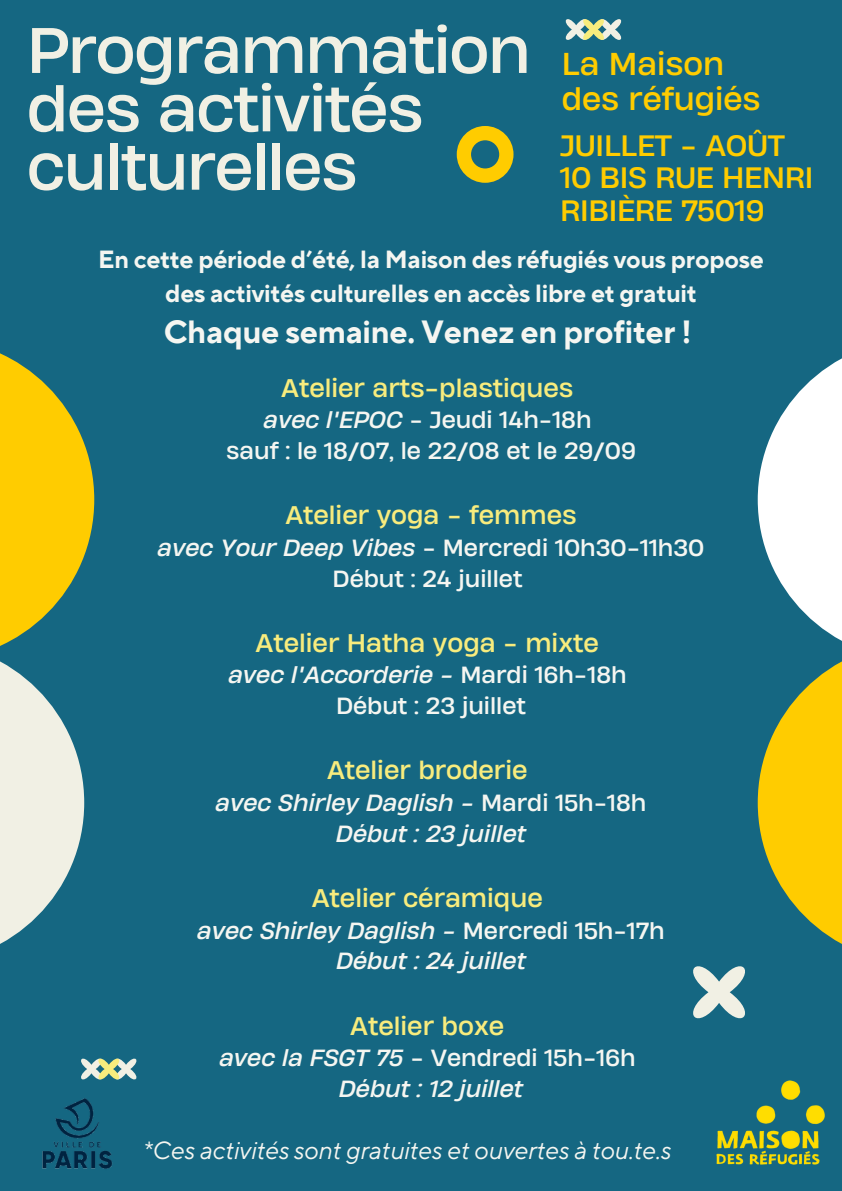
<style>
.page{position:relative;width:842px;height:1191px;background:#fff}
.page>*{position:absolute;margin:0;border:0;box-sizing:border-box;transform-origin:0 0}
.t1{font:60.4px/58.3px "Heading Now 74";letter-spacing:-.02em;color:#f1f0e4}
.t2{font:700 32px "TT Norms Pro";letter-spacing:-.01em;color:#f5f6f1}
.t3{font:29.7px/35.2px "Heading Now 74";color:#fc0}
.t4{font:27.7px/32.2px "Heading Now 74";letter-spacing:-.01em;color:#fc0}
.t5{font:700 24.7px/33.8px "TT Norms Pro";letter-spacing:-.01em;color:#f5f6f1;text-align:center}
.t6{font:italic 24.7px "TT Norms Pro";letter-spacing:-.01em;color:#f5f6f1}
.t7{font:24px "Heading Now 74";color:#f8ec7d}
.t8{font:22px/30.7px "Heading Now 74";color:#f5f6f1;text-align:center}
.t9{font:italic 22px "Heading Now 74";color:#f5f6f1}
.s1{font-style:italic}
.s2{font-style:normal}
</style>
<div class="page">
<div style="left:0;top:0;width:842px;height:1190px;background:#156782"></div>
<svg style="left:0;top:353px;width:94px;height:289px;fill:#fc0"></svg>
<svg style="left:0;top:642px;width:84px;height:302px;fill:#f1f0e4"></svg>
<svg style="left:758px;top:358px;width:84px;height:283px;fill:#fff"></svg>
<svg style="left:758px;top:661px;width:84px;height:283px;fill:#fc0"></svg>
<svg style="left:693px;top:966px;width:52px;height:52px"></svg>
<svg style="left:457px;top:126px;width:56px;height:57px"></svg>
<svg style="left:565px;top:19px;width:57px;height:21px"></svg>
<img style="left:716px;top:1080px;width:109px;height:85px">
<img style="left:42px;top:1058px;width:95px;height:111px">
<p class="t1" style="left:27px;top:20px;width:505px">Programmation des activités culturelles</p>
<p class="t3" style="left:562px;top:46px;width:200px">La Maison des réfugiés</p>
<p class="t4" style="left:560px;top:129px;width:255px">JUILLET - AOÛT<br>10 BIS RUE HENRI<br>RIBIÈRE 75019</p>
<p class="t5" style="left:98px;top:244px;width:667px">En cette période d’été, la Maison des réfugiés vous propose des activités culturelles en accès libre et gratuit</p>
<p class="t2" style="left:164px;top:312px;width:530px">Chaque semaine. Venez en profiter !</p>
<h1 class="t7" style="left:281px;top:371px;width:294px">Atelier arts-plastiques</h1>
<p class="t8" style="left:263px;top:404px;width:330px"><span class="s1">avec l'EPOC</span> - Jeudi 14h-18h</p>
<p class="t8" style="left:226px;top:435px;width:411px">sauf : le 18/07, le 22/08 et le 29/09</p>
<p class="t7" style="left:285px;top:499px;width:293px">Atelier yoga - femmes</p>
<h3 class="t8" style="left:158px;top:531px;width:548px"><span class="s1">avec Your Deep Vibes</span> - Mercredi 10h30-11h30</h3>
<h2 class="t8" style="left:333px;top:562px;width:191px">Début : 24 juillet</h2>
<h4 class="t7" style="left:256px;top:626px;width:345px">Atelier Hatha yoga - mixte</h4>
<h4 class="t8" style="left:228px;top:659px;width:400px"><span class="s1">avec l'Accorderie -</span> Mardi 16h-18h<br>Début : 23 juillet</h4>
<p class="t7" style="left:327px;top:754px;width:202px">Atelier broderie</p>
<p class="t9" style="left:215px;top:787px;width:433px">avec Shirley Daglish - <span class="s2">Mardi 15h-18h</span></p>
<p class="t9" style="left:336px;top:818px;width:192px">Début : 23 juillet</p>
<p class="t7" style="left:312px;top:881px;width:232px">Atelier céramique</p>
<p class="t9" style="left:197px;top:915px;width:469px">avec Shirley Daglish - <span class="s2">Mercredi 15h-17h</span></p>
<p class="t9" style="left:336px;top:946px;width:192px">Début : 24 juillet</p>
<h5 class="t7" style="left:350px;top:1009px;width:155px">Atelier boxe</h5>
<p class="t8" style="left:219px;top:1041px;width:418px"><span class="s1">avec la FSGT 75</span> - Vendredi 15h-16h</p>
<p class="t9" style="left:339px;top:1073px;width:186px">Début : 12 juillet</p>
<p class="t6" style="left:142px;top:1134px;width:530px">*Ces activités sont gratuites et ouvertes à tou.te.s</p>
</div>
